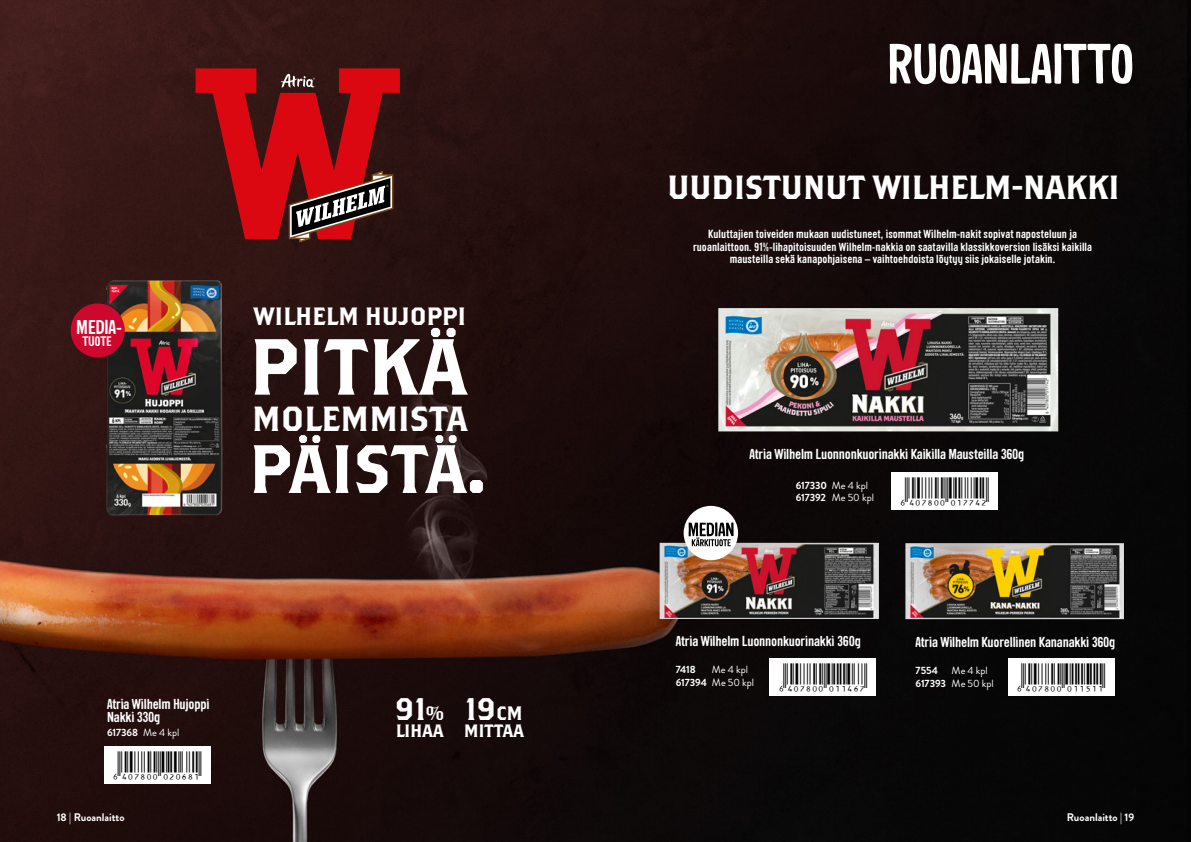
<style>
.page{position:relative;width:1191px;height:842px;background:#fff}
.page>*{position:absolute;margin:0;border:0;box-sizing:border-box;transform-origin:0 0}
.t1{font:700 55px "Sini";letter-spacing:-.02em;color:#fff}
.t2{font:34.8px "Brothers OT";letter-spacing:-.01em;color:#fff}
.t3{font:33.5px "Brothers OT";letter-spacing:-.02em;color:#fff}
.t4{font:31.3px "Brothers OT";color:#fff}
.t5{font:28.1px "JLEAN Matala";color:#000}
.t6{font:25px "Brothers OT";letter-spacing:-.01em;color:#fff}
.t7{font:700 19.4px "Sini";letter-spacing:-.015em;color:#fff}
.t8{font:17.9px "Brothers OT";letter-spacing:-.02em;color:#fff}
.t9{font:700 14px/12.5px "Sini";letter-spacing:-.015em;color:#fff}
.t10{font:700 13.5px "Sini";letter-spacing:-.015em;color:#fff}
.t11{font:700 11.5px/12.5px "Sini";letter-spacing:.005em;color:#fff;text-align:center}
.t12{font:700 11px "Brandon Grotesque";color:#fff}
.t13{font:10.5px/12.5px "Brandon Grotesque";letter-spacing:-.005em;color:#fff}
.t14{font:700 10.5px "Brandon Grotesque";letter-spacing:-.01em;color:#fff}
.s1{font-weight:400}
.s2{font-size:19.4px}
.s3{font-weight:700}
</style>
<div class="page">
<img style="left:0;top:0;width:1191px;height:842px">
<svg style="left:196px;top:68px;width:204px;height:175px;background:#88171a"></svg>
<img style="left:104px;top:277px;width:126px;height:244px">
<div style="left:71px;top:303px;width:54px;height:54px;background:#cd072d;border-radius:50%"></div>
<svg style="left:255px;top:328px;width:213px;height:67px"></svg>
<svg style="left:254px;top:435px;width:229px;height:58px"></svg>
<div style="left:104px;top:746px;width:107px;height:37px;background:#fff"></div>
<div style="left:891px;top:472px;width:107px;height:38px;background:#fff"></div>
<div style="left:769px;top:658px;width:107px;height:37px;background:#fff"></div>
<div style="left:1007px;top:658px;width:107px;height:37px;background:#fff"></div>
<img style="left:718px;top:308px;width:340px;height:123px">
<img style="left:659px;top:543px;width:220px;height:76px">
<div style="left:683px;top:506px;width:55px;height:54px;background:#fff;border-radius:50%"></div>
<svg style="left:688px;top:522px;width:45px;height:25px"></svg>
<img style="left:905px;top:543px;width:219px;height:76px">
<h1 class="t1" style="left:887px;top:30px;width:249px">RUOANLAITTO</h1>
<h3 class="t7" style="left:76px;top:315px;width:48px">MEDIA-</h3>
<p class="t10" style="left:82px;top:333px;width:31px">TUOTE</p>
<h3 class="t6" style="left:253px;top:305px;width:214px">WILHELM HUJOPPI</h3>
<h2 class="t2" style="left:252px;top:403px;width:217px">MOLEMMISTA</h2>
<p class="t9" style="left:107px;top:698px;width:104px">Atria Wilhelm Hujoppi<br>Nakki 330g</p>
<p class="t14" style="left:107px;top:725px;width:74px">617368 <span class="s1">Me 4 kpl</span></p>
<h3 class="t5" style="left:112px;top:751px;width:91px">+!4:AB00”DFDJLE!</h3>
<h3 class="t4" style="left:395px;top:695px;width:52px">91<span class="s2">%</span></h3>
<h3 class="t8" style="left:396px;top:722px;width:50px">LIHAA</h3>
<h3 class="t4" style="left:465px;top:695px;width:59px">19<span class="s2">CM</span></h3>
<h3 class="t8" style="left:464px;top:722px;width:62px">MITTAA</h3>
<h3 class="t3" style="left:667px;top:172px;width:454px">UUDISTUNUT WILHELM-NAKKI</h3>
<p class="t11" style="left:693px;top:228px;width:400px">Kuluttajien toiveiden mukaan uudistuneet, isommat Wilhelm-nakit sopivat naposteluun ja ruoanlaittoon. 91%-lihapitoisuuden Wilhelm-nakkia on saatavilla klassikkoversion lisäksi kaikilla mausteilla sekä kanapohjaisena – vaihtoehdoista löytyy siis jokaiselle jotakin.</p>
<p class="t9" style="left:749px;top:448px;width:276px">Atria Wilhelm Luonnonkuorinakki Kaikilla Mausteilla 360g</p>
<p class="t13" style="left:795px;top:479px;width:80px"><span class="s3">617330</span> Me 4 kpl<br><span class="s3">617392</span> Me 50 kpl</p>
<h3 class="t5" style="left:899px;top:477px;width:91px">+!4:AB00”DEKKHF!</h3>
<p class="t9" style="left:676px;top:635px;width:186px">Atria Wilhelm Luonnonkuorinakki 360g</p>
<p class="t14" style="left:676px;top:662px;width:21px">7418</p>
<p class="t9" style="left:915px;top:635px;width:201px">Atria Wilhelm Kuorellinen Kananakki 360g</p>
<p class="t14" style="left:915px;top:663px;width:24px">7554</p>
<h3 class="t5" style="left:777px;top:662px;width:91px">+!4:AB00”DEEHJK!</h3>
<h3 class="t5" style="left:1015px;top:662px;width:91px">+!4:AB00”DEEIEE!</h3>
<p class="t13" style="left:676px;top:664px;width:80px;text-indent:36px">Me 4 kpl<br><span class="s3">617394</span> Me 50 kpl</p>
<p class="t13" style="left:915px;top:664px;width:80px;text-indent:36px">Me 4 kpl<br><span class="s3">617393</span> Me 50 kpl</p>
<p class="t12" style="left:57px;top:810px;width:69px">18 | Ruoanlaitto</p>
<p class="t12" style="left:1066px;top:810px;width:69px">Ruoanlaitto | 19</p>
</div>
